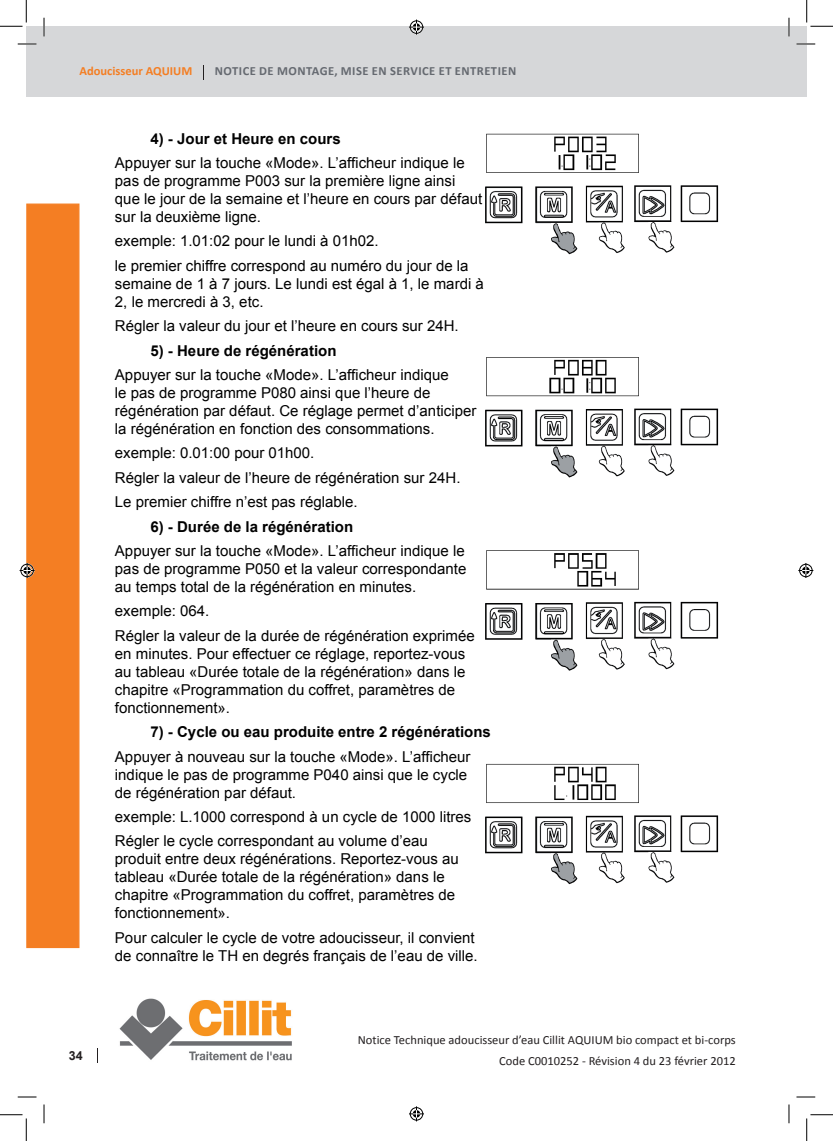
<style>
.page{position:relative;width:833px;height:1141px;background:#fff}
.page>*{position:absolute;margin:0;border:0;box-sizing:border-box;transform-origin:0 0}
.t1{font:15px/18px "Arial";color:#000}
.t2{font:700 15px "Arial";color:#000}
.t3{font:12.5px/21.2px "Calibri";color:#231f20;text-align:right}
.t4{font:700 12.5px "Calibri";letter-spacing:.04em;color:#656970}
.t5{font:700 12.5px "Calibri";color:#f47e23}
.t6{font:700 12.5px "Arial";color:#231f20}
</style>
<div class="page">
<div style="left:26px;top:26px;width:780px;height:71px;background:#d6d7d9"></div>
<div style="left:26px;top:203px;width:53px;height:745px;background:#f47e23;border:1px solid #f47e23"></div>
<img style="left:119px;top:998px;width:173px;height:63px">
<svg style="left:97px;top:1048px;width:1px;height:14px"></svg>
<svg style="left:203px;top:65px;width:1px;height:14px"></svg>
<img style="left:485px;top:133px;width:232px;height:751px">
<svg style="left:18px;top:43px;width:18px;height:2px"></svg>
<svg style="left:796px;top:43px;width:18px;height:2px"></svg>
<svg style="left:18px;top:1096px;width:18px;height:1px"></svg>
<svg style="left:796px;top:1096px;width:18px;height:1px"></svg>
<svg style="left:43px;top:18px;width:2px;height:18px"></svg>
<svg style="left:43px;top:1104px;width:2px;height:19px"></svg>
<svg style="left:788px;top:18px;width:1px;height:18px"></svg>
<svg style="left:788px;top:1104px;width:1px;height:19px"></svg>
<svg style="left:0;top:0;width:27px;height:27px"></svg>
<svg style="left:0;top:1114px;width:27px;height:26px"></svg>
<svg style="left:806px;top:0;width:26px;height:27px"></svg>
<svg style="left:806px;top:1114px;width:26px;height:26px"></svg>
<svg style="left:409px;top:20px;width:15px;height:15px"></svg>
<svg style="left:409px;top:1106px;width:15px;height:15px"></svg>
<svg style="left:20px;top:563px;width:15px;height:15px"></svg>
<svg style="left:798px;top:563px;width:14px;height:15px"></svg>
<p class="t5" style="left:79px;top:62px;width:114px">ADOUCISSEUR AQUIUM</p>
<p class="t4" style="left:215px;top:62px;width:301px">NOTICE DE MONTAGE, MISE EN SERVICE ET ENTRETIEN</p>
<p class="t6" style="left:69px;top:1047px;width:15px">34</p>
<p class="t2" style="left:150px;top:128px;width:192px">4) - Jour et Heure en cours</p>
<p class="t1" style="left:115px;top:154px;width:368px">Appuyer sur la touche «Mode». L’afficheur indique le pas de programme P003 sur la première ligne ainsi que le jour de la semaine et l’heure en cours par défaut sur la deuxième ligne.</p>
<p class="t1" style="left:115px;top:229px;width:355px;line-height:24.4px">exemple: 1.01:02 pour le lundi à 01h02.<br>le premier chiffre correspond au numéro du jour de la</p>
<p class="t1" style="left:115px;top:274px;width:370px">semaine de 1 à 7 jours. Le lundi est égal à 1, le mardi à<br>2, le mercredi à 3, etc.</p>
<p class="t1" style="left:115px;top:317px;width:345px">Régler la valeur du jour et l’heure en cours sur 24H.</p>
<p class="t2" style="left:150px;top:340px;width:187px">5) - Heure de régénération</p>
<p class="t1" style="left:115px;top:366px;width:363px">Appuyer sur la touche «Mode». L’afficheur indique<br>le pas de programme P080 ainsi que l’heure de régénération par défaut. Ce réglage permet d’anticiper la régénération en fonction des consommations.</p>
<p class="t1" style="left:115px;top:441px;width:347px;line-height:24.4px">exemple: 0.01:00 pour 01h00.<br>Régler la valeur de l’heure de régénération sur 24H.<br>Le premier chiffre n’est pas réglable.</p>
<p class="t2" style="left:150px;top:516px;width:204px">6) - Durée de la régénération</p>
<p class="t1" style="left:115px;top:541px;width:352px;text-align:justify">Appuyer sur la touche «Mode». L’afficheur indique le pas de programme P050 et la valeur correspondante au temps total de la régénération en minutes.</p>
<p class="t1" style="left:115px;top:599px;width:361px;line-height:24.4px">exemple: 064.<br>Régler la valeur de la durée de régénération exprimée</p>
<p class="t1" style="left:115px;top:644px;width:352px">en minutes. Pour effectuer ce réglage, reportez-vous au tableau «Durée totale de la régénération» dans le chapitre «Programmation du coffret, paramètres de fonctionnement».</p>
<p class="t2" style="left:150px;top:721px;width:342px">7) - Cycle ou eau produite entre 2 régénérations</p>
<p class="t1" style="left:115px;top:747px;width:357px">Appuyer à nouveau sur la touche «Mode». L’afficheur indique le pas de programme P040 ainsi que le cycle de régénération par défaut.</p>
<p class="t1" style="left:115px;top:804px;width:358px;line-height:24.4px">exemple: L.1000 correspond à un cycle de 1000 litres<br>Régler le cycle correspondant au volume d’eau</p>
<p class="t1" style="left:115px;top:850px;width:345px">produit entre deux régénérations. Reportez-vous au tableau «Durée totale de la régénération» dans le chapitre «Programmation du coffret, paramètres de fonctionnement».</p>
<p class="t1" style="left:115px;top:928px;width:364px">Pour calculer le cycle de votre adoucisseur, il convient de connaître le TH en degrés français de l’eau de ville.</p>
<p class="t3" style="left:357px;top:1029px;width:226px">Notice Technique adoucisseur d’eau Cillit AQUIUM</p>
<p class="t3" style="left:499px;top:1029px;width:238px">bio compact et bi-corps<br>Code C0010252 - Révision 4 du 23 février 2012</p>
</div>
